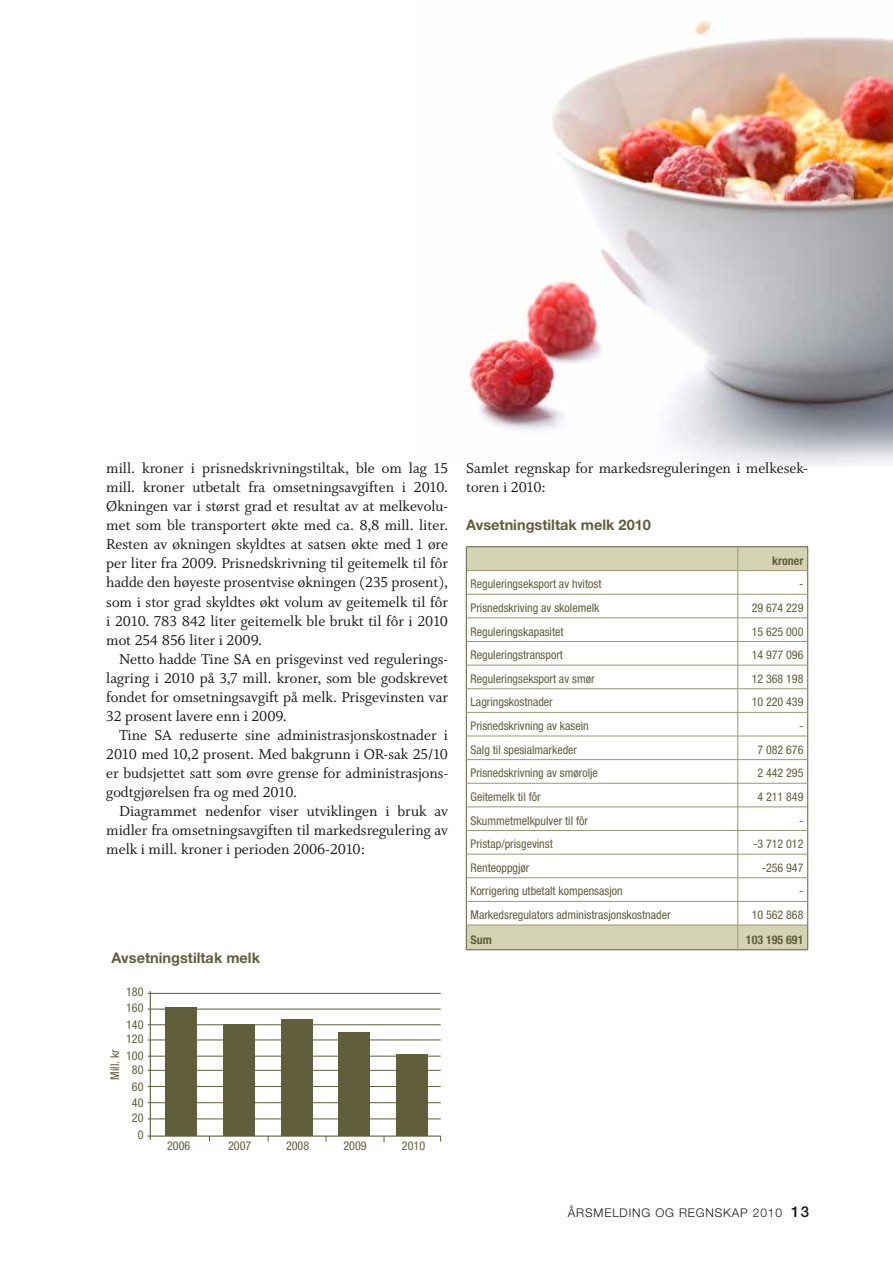
<style>
.page{position:relative;width:893px;height:1263px;background:#fff}
.page>*{position:absolute;margin:0;border:0;box-sizing:border-box;transform-origin:0 0}
.t1{font:16.05px/19px "Whitman Roman LF";color:#181716;text-align:justify}
.t2{font:700 14.55px "Helvetica Neue";color:#615e3b}
.t3{font:condensed 12.15px/16.6px "Helvetica Neue";color:#615e3b}
.t4{font:condensed 12px "Helvetica Neue";color:#615e3b}
.t5{font:300 12px "Helvetica Neue";letter-spacing:.07em;color:#181716}
.t6{font:700 condensed 12px "Helvetica Neue";color:#615e3b}
.s1{font-weight:500;font-size:15px}
</style>
<div class="page">
<img style="left:466px;top:20px;width:427px;height:446px">
<div style="left:467px;top:547px;width:340px;height:402px;background:#d4d4b4"></div>
<svg style="left:467px;top:571px;width:340px;height:354px"></svg>
<hr style="left:466px;top:546px;width:272px;height:1px;background:#615e3b">
<hr style="left:738px;top:546px;width:70px;height:1px;background:#615e3b">
<svg style="left:466px;top:547px;width:1px;height:402px"></svg>
<svg style="left:807px;top:547px;width:1px;height:402px"></svg>
<hr style="left:466px;top:949px;width:272px;height:1px;background:#615e3b">
<hr style="left:738px;top:949px;width:70px;height:1px;background:#615e3b">
<hr style="left:466px;top:570px;width:272px;height:1px;background:#9b976f">
<hr style="left:738px;top:570px;width:69px;height:1px;background:#9b976f">
<hr style="left:466px;top:594px;width:272px;height:1px;background:#9b976f">
<hr style="left:738px;top:594px;width:69px;height:1px;background:#9b976f">
<hr style="left:466px;top:618px;width:272px;height:1px;background:#9b976f">
<hr style="left:738px;top:618px;width:69px;height:1px;background:#9b976f">
<hr style="left:466px;top:641px;width:272px;height:1px;background:#9b976f">
<hr style="left:738px;top:641px;width:69px;height:1px;background:#9b976f">
<hr style="left:466px;top:665px;width:272px;height:1px;background:#9b976f">
<hr style="left:738px;top:665px;width:69px;height:1px;background:#9b976f">
<hr style="left:466px;top:688px;width:272px;height:1px;background:#9b976f">
<hr style="left:738px;top:688px;width:69px;height:1px;background:#9b976f">
<hr style="left:466px;top:712px;width:272px;height:1px;background:#9b976f">
<hr style="left:738px;top:712px;width:69px;height:1px;background:#9b976f">
<hr style="left:466px;top:736px;width:272px;height:1px;background:#9b976f">
<hr style="left:738px;top:736px;width:69px;height:1px;background:#9b976f">
<hr style="left:466px;top:759px;width:272px;height:1px;background:#9b976f">
<hr style="left:738px;top:759px;width:69px;height:1px;background:#9b976f">
<hr style="left:466px;top:783px;width:272px;height:1px;background:#9b976f">
<hr style="left:738px;top:783px;width:69px;height:1px;background:#9b976f">
<hr style="left:466px;top:807px;width:272px;height:1px;background:#9b976f">
<hr style="left:738px;top:807px;width:69px;height:1px;background:#9b976f">
<hr style="left:466px;top:830px;width:272px;height:1px;background:#9b976f">
<hr style="left:738px;top:830px;width:69px;height:1px;background:#9b976f">
<hr style="left:466px;top:854px;width:272px;height:1px;background:#9b976f">
<hr style="left:738px;top:854px;width:69px;height:1px;background:#9b976f">
<hr style="left:466px;top:877px;width:272px;height:1px;background:#9b976f">
<hr style="left:738px;top:877px;width:69px;height:1px;background:#9b976f">
<hr style="left:466px;top:901px;width:272px;height:1px;background:#9b976f">
<hr style="left:738px;top:901px;width:69px;height:1px;background:#9b976f">
<hr style="left:466px;top:925px;width:272px;height:1px;background:#9b976f">
<hr style="left:738px;top:925px;width:69px;height:1px;background:#9b976f">
<svg style="left:737px;top:547px;width:1px;height:402px"></svg>
<hr style="left:148px;top:1119px;width:293px;height:1px;background:#615e3b">
<hr style="left:148px;top:1102px;width:293px;height:1px;background:#615e3b">
<hr style="left:148px;top:1086px;width:293px;height:1px;background:#615e3b">
<hr style="left:148px;top:1070px;width:293px;height:1px;background:#615e3b">
<hr style="left:148px;top:1056px;width:293px;height:1px;background:#615e3b">
<hr style="left:148px;top:1040px;width:293px;height:1px;background:#615e3b">
<hr style="left:148px;top:1024px;width:293px;height:1px;background:#615e3b">
<hr style="left:148px;top:1009px;width:293px;height:1px;background:#615e3b">
<hr style="left:148px;top:993px;width:293px;height:1px;background:#615e3b">
<hr style="left:150px;top:991px;width:1px;height:149px;background:#615e3b">
<hr style="left:148px;top:1135px;width:293px;height:2px;background:#615e3b">
<div style="left:165px;top:1007px;width:32px;height:128px;background:#615e3b"></div>
<div style="left:223px;top:1024px;width:32px;height:111px;background:#615e3b"></div>
<div style="left:281px;top:1019px;width:32px;height:116px;background:#615e3b"></div>
<div style="left:338px;top:1032px;width:32px;height:103px;background:#615e3b"></div>
<div style="left:396px;top:1054px;width:32px;height:81px;background:#615e3b"></div>
<p class="t1" style="left:106px;top:459px;width:343px">mill. kroner i prisnedskrivningstiltak, ble om lag 15 mill. kroner utbetalt fra omsetningsavgiften i 2010.<br>Økningen var i størst grad et resultat av at melkevolu&shy;met som ble transportert økte med ca. 8,8 mill. liter.<br>Resten av økningen skyldtes at satsen økte med 1 øre per liter fra 2009. Prisnedskrivning til geitemelk til fôr hadde den høyeste prosentvise økningen (235 prosent), som i stor grad skyldtes økt volum av geitemelk til fôr i 2010. 783 842 liter geitemelk ble brukt til fôr i 2010 mot 254 856 liter i 2009.</p>
<p class="t1" style="left:106px;top:649px;width:343px;text-indent:13px">Netto hadde Tine SA en prisgevinst ved regulerings&shy;lagring i 2010 på 3,7 mill. kroner, som ble godskrevet fondet for omsetningsavgift på melk. Prisgevinsten var 32 prosent lavere enn i 2009.</p>
<p class="t1" style="left:106px;top:726px;width:343px;text-indent:13px">Tine SA reduserte sine administrasjonskostnader i 2010 med 10,2 prosent. Med bakgrunn i OR-sak 25/10 er budsjettet satt som øvre grense for administrasjons&shy;godtgjørelsen fra og med 2010.</p>
<p class="t1" style="left:106px;top:802px;width:343px;text-indent:13px">Diagrammet nedenfor viser utviklingen i bruk av midler fra omsetningsavgiften til markedsregulering av melk i mill. kroner i perioden 2006-2010:</p>
<p class="t2" style="left:112px;top:949px;width:150px">Avsetningstiltak melk</p>
<p class="t3" style="left:126px;top:983px;width:19px;text-align:justify">180<br>160<br>140</p>
<p class="t3" style="left:126px;top:1030px;width:19px">120<br>100</p>
<p class="t3" style="left:132px;top:1061px;width:13px;line-height:17.2px">80<br>60</p>
<p class="t3" style="left:132px;top:1095px;width:13px;line-height:15.1px">40<br>20</p>
<p class="t3" style="left:138px;top:1126px;width:7px">0</p>
<p class="t3" style="left:106px;top:1079px;width:32px;rotate:-90deg">Mill. kr</p>
<p class="t3" style="left:167px;top:1137px;width:25px">2006</p>
<p class="t3" style="left:228px;top:1137px;width:25px">2007</p>
<p class="t3" style="left:286px;top:1137px;width:25px">2008</p>
<p class="t3" style="left:343px;top:1137px;width:25px">2009</p>
<p class="t3" style="left:402px;top:1137px;width:25px">2010</p>
<p class="t1" style="left:466px;top:459px;width:343px">Samlet regnskap for markedsreguleringen i melkesek&shy;toren i 2010:</p>
<p class="t2" style="left:466px;top:516px;width:186px">Avsetningstiltak melk 2010</p>
<p class="t6" style="left:772px;top:553px;width:33px">kroner</p>
<p class="t4" style="left:471px;top:577px;width:132px">Reguleringseksport av hvitost</p>
<p class="t4" style="left:799px;top:577px;width:6px">-</p>
<p class="t4" style="left:471px;top:601px;width:130px">Prisnedskriving av skolemelk</p>
<p class="t4" style="left:752px;top:601px;width:53px">29 674 229</p>
<p class="t4" style="left:471px;top:624px;width:94px">Reguleringskapasitet</p>
<p class="t4" style="left:752px;top:624px;width:53px">15 625 000</p>
<p class="t4" style="left:471px;top:648px;width:94px">Reguleringstransport</p>
<p class="t4" style="left:752px;top:648px;width:53px">14 977 096</p>
<p class="t4" style="left:471px;top:671px;width:126px">Reguleringseksport av smør</p>
<p class="t4" style="left:752px;top:671px;width:53px">12 368 198</p>
<p class="t4" style="left:471px;top:695px;width:84px">Lagringskostnader</p>
<p class="t4" style="left:752px;top:695px;width:53px">10 220 439</p>
<p class="t4" style="left:471px;top:719px;width:120px">Prisnedskrivning av kasein</p>
<p class="t4" style="left:799px;top:719px;width:6px">-</p>
<p class="t4" style="left:471px;top:742px;width:108px">Salg til spesialmarkeder</p>
<p class="t4" style="left:757px;top:742px;width:48px">7 082 676</p>
<p class="t4" style="left:471px;top:766px;width:129px">Prisnedskrivning av smørolje</p>
<p class="t4" style="left:757px;top:766px;width:48px">2 442 295</p>
<p class="t4" style="left:471px;top:790px;width:72px">Geitemelk til fôr</p>
<p class="t4" style="left:757px;top:790px;width:48px">4 211 849</p>
<p class="t4" style="left:471px;top:813px;width:119px">Skummetmelkpulver til fôr</p>
<p class="t4" style="left:799px;top:813px;width:6px">-</p>
<p class="t4" style="left:471px;top:837px;width:84px">Pristap/prisgevinst</p>
<p class="t4" style="left:753px;top:837px;width:52px">-3 712 012</p>
<p class="t4" style="left:471px;top:861px;width:60px">Renteoppgjør</p>
<p class="t4" style="left:762px;top:861px;width:43px">-256 947</p>
<p class="t4" style="left:471px;top:884px;width:154px">Korrigering utbetalt kompensasjon</p>
<p class="t4" style="left:799px;top:884px;width:6px">-</p>
<p class="t4" style="left:471px;top:908px;width:202px">Markedsregulators administrasjonskostnader</p>
<p class="t4" style="left:752px;top:908px;width:53px">10 562 868</p>
<p class="t6" style="left:471px;top:932px;width:23px">Sum</p>
<p class="t6" style="left:746px;top:932px;width:59px">103 195 691</p>
<p class="t5" style="left:568px;top:1206px;width:243px">ÅRSMELDING OG REGNSKAP 2010 <span class="s1">13</span></p>
</div>
